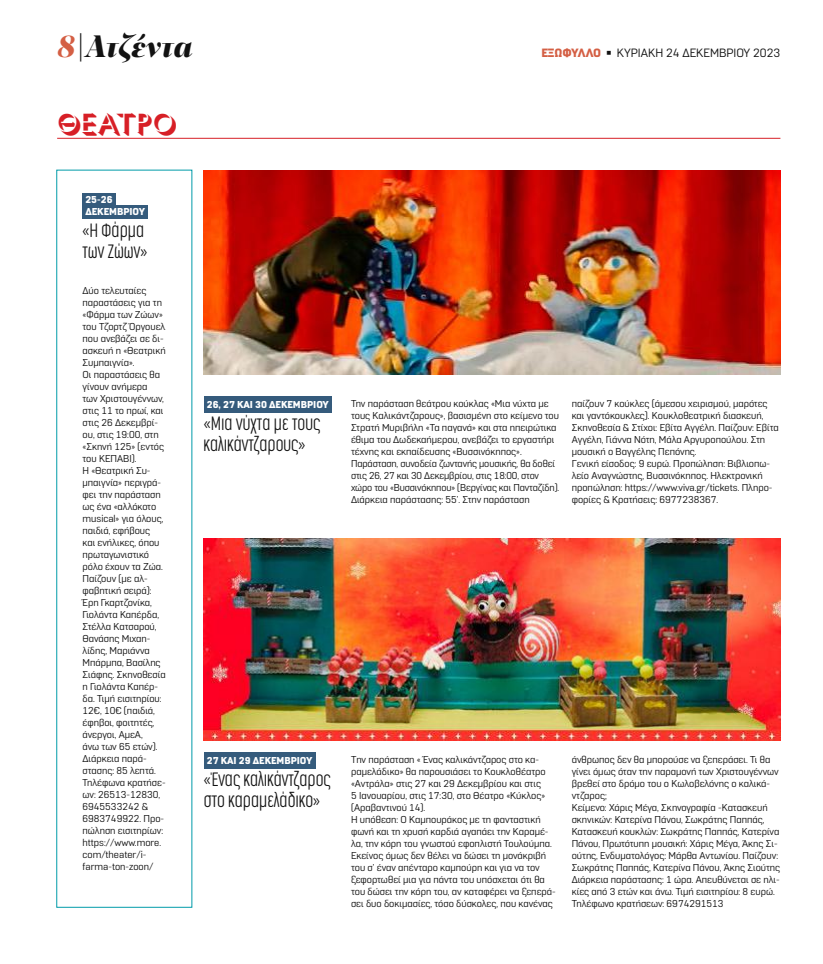
<style>
.page{position:relative;width:823px;height:964px;background:#fff}
.page>*{position:absolute;margin:0;border:0;box-sizing:border-box;transform-origin:0 0}
.t1{font:italic 900 32px "PF Regal Display Pro";color:#121212}
.t2{font:300 30px "Gill Sans Nova Shadowed";color:#d71f26}
.t3{font:200 18px/21.6px "Cocogoose Compressed";color:#121212}
.t4{font:12px "Normative Pro";color:#121212}
.t5{font:10px/12px "Normative Pro";color:#121212}
.t6{font:900 10px/12px "Normative Pro";color:#fff}
.s1{color:#d45f44}
.s2{font-weight:900;color:#d45f44}
</style>
<div class="page">
<hr style="left:57px;top:138px;width:723px;height:1px;background:#d71f26">
<div style="left:82px;top:193px;width:33px;height:14px;background:#355b7c"></div>
<div style="left:82px;top:205px;width:66px;height:14px;background:#355b7c"></div>
<div style="left:204px;top:396px;width:127px;height:17px;background:#355b7c"></div>
<div style="left:204px;top:752px;width:111px;height:17px;background:#355b7c"></div>
<img style="left:204px;top:170px;width:576px;height:205px">
<img style="left:204px;top:539px;width:576px;height:201px">
<h1 class="t1" style="left:57px;top:26px;width:137px"><span class="s1">8</span>|Ατζέντα</h1>
<h2 class="t2" style="left:57px;top:106px;width:121px">ΘΕΑΤΡΟ</h2>
<p class="t4" style="left:541px;top:46px;width:240px"><span class="s2">ΕΞΩΦΥΛΛΟ</span> ◾ ΚΥΡΙΑΚΗ 24 ΔΕΚΕΜΒΡΙΟΥ 2023</p>
<p class="t6" style="left:85px;top:194px;width:61px">25-26<br>ΔΕΚΕΜΒΡΊΟΥ</p>
<h3 class="t3" style="left:82px;top:219px;width:66px">«Η Φάρμα των Ζώων»</h3>
<p class="t5" style="left:82px;top:285px;width:85px">Δύο τελευταίες παραστάσεις για τη «Φάρμα των Ζώων» του Τζορτζ Όργουελ που ανεβάζει σε δι&shy;ασκευή η «Θεατρική<br>Συμπαιγνία».<br>Οι παραστάσεις θα γίνουν ανήμερα<br>των Χριστουγέννων, στις 11 το πρωί, και στις 26 Δεκεμβρί&shy;ου, στις 19:00, στη «Σκηνή 125» (εντός του ΚΕΠΑΒΙ).<br>Η «Θεατρική Συ&shy;μπαιγνία» περιγρά&shy;φει την παράσταση ως ένα «αλλόκοτο musical» για όλους, παιδιά, εφήβους<br>και ενήλικες, όπου πρωταγωνιστικό ρόλο έχουν τα Ζώα.<br>Παίζουν (με αλ&shy;φαβητική σειρά):<br>Έρη Γκαρτζονίκα,<br>Γιολάντα Καπέρδα,<br>Στέλλα Κατσαρού,<br>Θανάσης Μιχαη&shy;λίδης, Μαριάννα<br>Μπάρμπα, Βασίλης<br>Σιάφης. Σκηνοθεσία η Γιολάντα Καπέρ&shy;δα. Τιμή εισιτηρίου:<br>12€, 10€ (παιδιά, έφηβοι, φοιτητές, άνεργοι, ΑμεΑ,<br>άνω των 65 ετών).<br>Διάρκεια παρά&shy;στασης: 85 λεπτά.<br>Τηλέφωνα κρατήσε&shy;ων: 26513-12830,<br>6945533242 &amp;<br>6983749922. Προ&shy;πώληση εισιτηρίων: https://www.more. com/theater/i&shy;farma-ton-zoon/</p>
<p class="t6" style="left:206px;top:399px;width:124px">26, 27 ΚΑΙ 30 ΔΕΚΕΜΒΡΊΟΥ</p>
<h3 class="t3" style="left:204px;top:412px;width:118px">«Μια νύχτα με τους καλικάντζαρους»</h3>
<p class="t5" style="left:351px;top:397px;width:210px">Την παράσταση θεάτρου κούκλας «Μια νύχτα με τους Καλικάντζαρους», βασισμένη στο κείμενο του Στρατή Μυριβήλη «Τα παγανά» και στα ηπειρώτικα έθιμα του Δωδεκαήμερου, ανεβάζει το εργαστήρι τέχνης και εκπαίδευσης «Βυσσινόκηπος».<br>Παράσταση, συνοδεία ζωντανής μουσικής, θα δοθεί στις 26, 27 και 30 Δεκεμβρίου, στις 18:00, στον χώρο του «Βυσσινόκηπου» (Βεργίνας και Πανταζίδη).<br>Διάρκεια παράστασης: 55’. Στην παράσταση</p>
<p class="t5" style="left:571px;top:397px;width:208px">παίζουν 7 κούκλες (άμεσου χειρισμού, μαρότες και γαντόκουκλες). Κουκλοθεατρική διασκευή, Σκηνοθεσία &amp; Στίχοι: Εβίτα Αγγέλη. Παίζουν: Εβίτα Αγγέλη, Γιάννα Νότη, Μάλα Αργυροπούλου. Στη μουσική ο Βαγγέλης Πεπόνης.<br>Γενική είσοδος: 9 ευρώ. Προπώληση: Βιβλιοπω&shy;λείο Αναγνώστης, Βυσσινόκηπος. Ηλεκτρονική προπώληση: https://www.viva.gr/tickets. Πληρο&shy;φορίες &amp; Κρατήσεις: 6977238367.</p>
<p class="t6" style="left:206px;top:755px;width:107px">27 ΚΑΙ 29 ΔΕΚΕΜΒΡΊΟΥ</p>
<h3 class="t3" style="left:204px;top:768px;width:128px">«Ένας καλικάντζαρος στο καραμελάδικο»</h3>
<p class="t5" style="left:351px;top:753px;width:206px">Tην παράσταση « Ένας καλικάντζαρος στο κα&shy;ραμελάδικο» θα παρουσιάσει το Κουκλοθέατρο «Αντράλα» στις 27 και 29 Δεκεμβρίου και στις<br>5 Ιανουαρίου, στις 17:30, στο Θέατρο «Κύκλος» (Αραβαντινού 14).<br>Η υπόθεση: Ο Καμπουράκος με τη φανταστική φωνή και τη χρυσή καρδιά αγαπάει την Καραμέ&shy;λα, την κόρη του γνωστού εφοπλιστή Τουλούμπα.<br>Εκείνος όμως δεν θέλει να δώσει τη μονάκριβή του σ’ έναν απένταρο καμπούρη και για να τον ξεφορτωθεί μια για πάντα του υπόσχεται ότι θα του δώσει την κόρη του, αν καταφέρει να ξεπερά&shy;σει δυο δοκιμασίες, τόσο δύσκολες, που κανένας</p>
<p class="t5" style="left:571px;top:753px;width:210px">άνθρωπος δεν θα μπορούσε να ξεπεράσει. Τι θα γίνει όμως όταν την παραμονή των Χριστουγέννων βρεθεί στο δρόμο του ο Κωλοβελόνης ο καλικά&shy;ντζαρος;<br>Κείμενο: Χάρις Μέγα, Σκηνογραφία -Κατασκευή σκηνικών: Κατερίνα Πάνου, Σωκράτης Παππάς, Κατασκευή κουκλών: Σωκράτης Παππάς, Κατερίνα Πάνου, Πρωτότυπη μουσική: Χάρις Μέγα, Άκης Σι&shy;ούτης, Ενδυματολόγος: Μάρθα Αντωνίου. Παίζουν:<br>Σωκράτης Παππάς, Κατερίνα Πάνου, Άκης Σιούτης Διάρκεια παράστασης: 1 ώρα. Απευθύνεται σε ηλι&shy;κίες από 3 ετών και άνω. Τιμή εισιτηρίου: 8 ευρώ.<br>Τηλέφωνο κρατήσεων: 6974291513</p>
</div>
